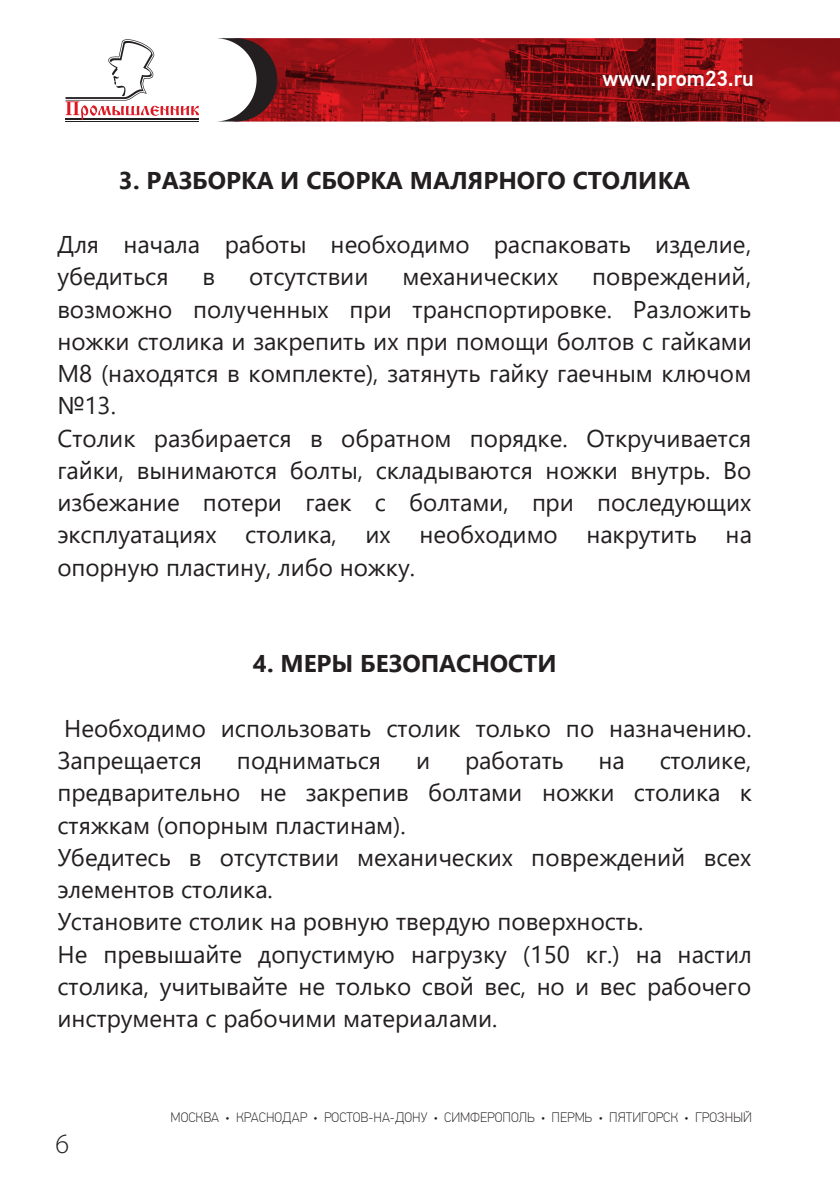
<style>
.page{position:relative;width:840px;height:1191px;background:#fff}
.page>*{position:absolute;margin:0;border:0;box-sizing:border-box;transform-origin:0 0}
.t1{font:300 28px "Myriad Pro";color:#231f20}
.t2{font:24.2px/32.2px "Segoe UI";color:#231f20}
.t3{font:700 24.2px "Segoe UI";color:#231f20}
.t4{font:500 21.8px "PF Din Text Pro";color:#fff}
.t5{font:100 13.6px "PF Din Text Pro";color:#231f20}
</style>
<div class="page">
<svg style="left:839px;top:38px;width:1px;height:83px"></svg>
<svg style="left:277px;top:38px;width:562px;height:83px;background:#911115"></svg>
<svg style="left:217px;top:38px;width:60px;height:83px"></svg>
<hr style="left:66px;top:121px;width:133px;height:1px;background:#231f20">
<svg style="left:65px;top:39px;width:134px;height:81px"></svg>
<p class="t4" style="left:602px;top:65px;width:153px">www.prom23.ru</p>
<p class="t3" style="left:119px;top:157px;width:572px">3. РАЗБОРКА И СБОРКА МАЛЯРНОГО СТОЛИКА</p>
<p class="t2" style="left:57px;top:226px;width:695px">Для начала работы необходимо распаковать изделие, убедиться</p>
<p class="t2" style="left:57px;top:258px;width:695px;text-indent:534px">повреждений, возможно полученных при транспортировке. Разложить ножки столика и закрепить их при помощи болтов с гайками М8 (находятся в комплекте), затянуть гайку гаечным ключом №13.<br>Столик разбирается в обратном порядке. Откручивается гайки, вынимаются болты, складываются ножки внутрь. Во избежание потери гаек с болтами, при последующих эксплуатациях столика, их необходимо накрутить на опорную пластину, либо ножку.</p>
<p class="t2" style="left:202px;top:258px;width:14px">в</p>
<p class="t2" style="left:249px;top:258px;width:121px">отсутствии</p>
<p class="t2" style="left:402px;top:258px;width:157px">механических</p>
<p class="t3" style="left:253px;top:641px;width:305px">4. МЕРЫ БЕЗОПАСНОСТИ</p>
<p class="t2" style="left:57px;top:709px;width:695px">Необходимо использовать столик только по назначению.<br>Запрещается</p>
<p class="t2" style="left:237px;top:742px;width:146px">подниматься</p>
<p class="t2" style="left:416px;top:742px;width:16px">и</p>
<p class="t2" style="left:465px;top:742px;width:100px">работать</p>
<p class="t2" style="left:598px;top:742px;width:28px">на</p>
<p class="t2" style="left:57px;top:742px;width:695px;text-indent:602px">столике, предварительно не закрепив болтами ножки столика к стяжкам (опорным пластинам).<br>Убедитесь в отсутствии механических повреждений всех элементов столика.<br>Установите столик на ровную твердую поверхность.<br>Не превышайте допустимую нагрузку (150 кг.) на настил столика, учитывайте не только свой вес, но и вес рабочего инструмента с рабочими материалами.</p>
<p class="t1" style="left:55px;top:1128px;width:15px">6</p>
<p class="t5" style="left:170px;top:1109px;width:582px">МОСКВА • КРАСНОДАР • РОСТОВ-НА-ДОНУ • СИМФЕРОПОЛЬ • ПЕРМЬ • ПЯТИГОРСК • ГРОЗНЫЙ</p>
</div>
